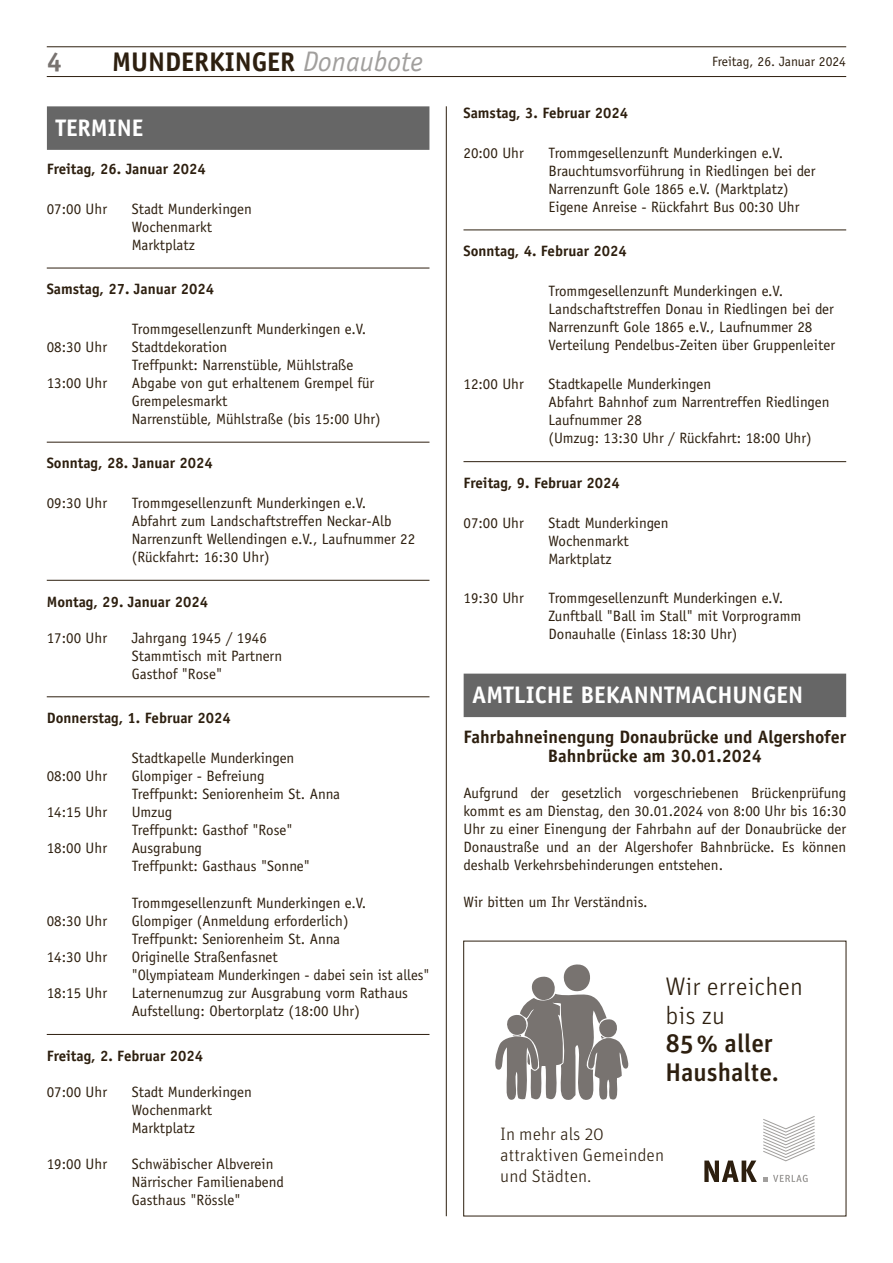
<style>
.page{position:relative;width:893px;height:1263px;background:#fff}
.page>*{position:absolute;margin:0;border:0;box-sizing:border-box;transform-origin:0 0}
.t1{font:700 27px "Officina Sans";color:#2d1f0f}
.t2{font:700 27px "Officina Sans";color:#787370}
.t3{font:500 25.35px/28.3px "Unit Pro";color:#2d1f0f}
.t4{font:300 25.35px/28.3px "Unit Pro";color:#2d1f0f}
.t5{font:700 24px "Officina Sans";color:#fff}
.t6{font:700 18px/19.5px "Officina Sans";color:#2d1f0f;text-align:center}
.t7{font:300 18px/20.9px "Unit Pro";color:#2d1f0f}
.t8{font:15px/18px "Officina Sans";color:#2d1f0f}
.t9{font:700 15px "Officina Sans";color:#2d1f0f}
.t10{font:13.5px "Officina Sans";color:#2d1f0f}
.s1{font-weight:400;font-style:italic;font-size:28.35px;color:#a19f9d}
</style>
<div class="page">
<hr style="left:47px;top:76px;width:799px;height:1px;background:#2d1f0f">
<hr style="left:47px;top:47px;width:799px;height:1px;background:#2d1f0f">
<hr style="left:446px;top:106px;width:1px;height:1110px;background:#2d1f0f">
<hr style="left:463px;top:230px;width:383px;height:1px;background:#2d1f0f">
<hr style="left:463px;top:461px;width:383px;height:1px;background:#2d1f0f">
<div style="left:464px;top:674px;width:382px;height:43px;background:#666"></div>
<hr style="left:47px;top:268px;width:382px;height:1px;background:#2d1f0f">
<hr style="left:47px;top:442px;width:382px;height:1px;background:#2d1f0f">
<hr style="left:47px;top:580px;width:382px;height:1px;background:#2d1f0f">
<hr style="left:47px;top:696px;width:382px;height:1px;background:#2d1f0f">
<hr style="left:47px;top:1034px;width:382px;height:1px;background:#2d1f0f">
<div style="left:47px;top:106px;width:382px;height:44px;background:#666"></div>
<svg style="left:704px;top:1116px;width:111px;height:66px"></svg>
<svg style="left:495px;top:964px;width:134px;height:136px"></svg>
<h1 class="t2" style="left:47px;top:45px;width:17px">4</h1>
<h1 class="t1" style="left:112px;top:45px;width:312px">MUNDERKINGER <span class="s1">Donaubote</span></h1>
<p class="t10" style="left:712px;top:53px;width:135px">Freitag, 26. Januar 2024</p>
<p class="t9" style="left:463px;top:104px;width:166px">Samstag, 3. Februar 2024</p>
<p class="t8" style="left:463px;top:144px;width:62px">20:00 Uhr</p>
<p class="t8" style="left:548px;top:144px;width:269px">Trommgesellenzunft Munderkingen e.V.<br>Brauchtumsvorführung in Riedlingen bei der Narrenzunft Gole 1865 e.V. (Marktplatz)<br>Eigene Anreise - Rückfahrt Bus 00:30 Uhr</p>
<p class="t9" style="left:463px;top:242px;width:165px">Sonntag, 4. Februar 2024</p>
<p class="t8" style="left:548px;top:282px;width:288px">Trommgesellenzunft Munderkingen e.V.<br>Landschaftstreffen Donau in Riedlingen bei der Narrenzunft Gole 1865 e.V., Laufnummer 28<br>Verteilung Pendelbus-Zeiten über Gruppenleiter</p>
<p class="t8" style="left:463px;top:375px;width:62px">12:00 Uhr</p>
<p class="t8" style="left:548px;top:375px;width:282px">Stadtkapelle Munderkingen<br>Abfahrt Bahnhof zum Narrentreffen Riedlingen<br>Laufnummer 28<br>(Umzug: 13:30 Uhr / Rückfahrt: 18:00 Uhr)</p>
<p class="t9" style="left:463px;top:473px;width:158px">Freitag, 9. Februar 2024</p>
<p class="t8" style="left:463px;top:513px;width:62px">07:00 Uhr</p>
<p class="t8" style="left:548px;top:513px;width:122px">Stadt Munderkingen<br>Wochenmarkt<br>Marktplatz</p>
<p class="t8" style="left:463px;top:589px;width:62px">19:30 Uhr</p>
<p class="t8" style="left:548px;top:589px;width:254px">Trommgesellenzunft Munderkingen e.V.<br>Zunftball "Ball im Stall" mit Vorprogramm<br>Donauhalle (Einlass 18:30 Uhr)</p>
<h3 class="t5" style="left:55px;top:112px;width:89px">Termine</h3>
<p class="t9" style="left:47px;top:160px;width:161px">Freitag, 26. Januar 2024</p>
<p class="t8" style="left:47px;top:200px;width:62px">07:00 Uhr</p>
<p class="t8" style="left:132px;top:200px;width:122px">Stadt Munderkingen<br>Wochenmarkt<br>Marktplatz</p>
<p class="t9" style="left:47px;top:280px;width:169px">Samstag, 27. Januar 2024</p>
<p class="t8" style="left:132px;top:320px;width:236px">Trommgesellenzunft Munderkingen e.V.</p>
<p class="t8" style="left:47px;top:338px;width:62px">08:30 Uhr</p>
<p class="t8" style="left:132px;top:338px;width:223px">Stadtdekoration<br>Treffpunkt: Narrenstüble, Mühlstraße</p>
<p class="t8" style="left:47px;top:374px;width:62px">13:00 Uhr</p>
<p class="t8" style="left:132px;top:374px;width:250px">Abgabe von gut erhaltenem Grempel für<br>Grempelesmarkt<br>Narrenstüble, Mühlstraße (bis 15:00 Uhr)</p>
<p class="t9" style="left:47px;top:454px;width:168px">Sonntag, 28. Januar 2024</p>
<p class="t8" style="left:47px;top:494px;width:62px">09:30 Uhr</p>
<p class="t8" style="left:132px;top:494px;width:285px">Trommgesellenzunft Munderkingen e.V.<br>Abfahrt zum Landschaftstreffen Neckar-Alb Narrenzunft Wellendingen e.V., Laufnummer 22 (Rückfahrt: 16:30 Uhr)</p>
<p class="t9" style="left:47px;top:592px;width:163px">Montag, 29. Januar 2024</p>
<p class="t8" style="left:47px;top:628px;width:62px">17:00 Uhr</p>
<p class="t8" style="left:132px;top:628px;width:152px">Jahrgang 1945 / 1946<br>Stammtisch mit Partnern<br>Gasthof "Rose"</p>
<p class="t9" style="left:47px;top:709px;width:185px">Donnerstag, 1. Februar 2024</p>
<p class="t8" style="left:132px;top:749px;width:164px">Stadtkapelle Munderkingen</p>
<p class="t8" style="left:47px;top:767px;width:62px">08:00 Uhr</p>
<p class="t8" style="left:132px;top:767px;width:210px">Glompiger - Befreiung<br>Treffpunkt: Seniorenheim St. Anna</p>
<p class="t8" style="left:47px;top:803px;width:62px">14:15 Uhr</p>
<p class="t8" style="left:132px;top:803px;width:162px">Umzug<br>Treffpunkt: Gasthof "Rose"</p>
<p class="t8" style="left:47px;top:839px;width:62px">18:00 Uhr</p>
<p class="t8" style="left:132px;top:839px;width:180px">Ausgrabung<br>Treffpunkt: Gasthaus "Sonne"</p>
<p class="t8" style="left:132px;top:894px;width:236px">Trommgesellenzunft Munderkingen e.V.</p>
<p class="t8" style="left:47px;top:912px;width:62px">08:30 Uhr</p>
<p class="t8" style="left:132px;top:912px;width:218px">Glompiger (Anmeldung erforderlich)<br>Treffpunkt: Seniorenheim St. Anna</p>
<p class="t8" style="left:47px;top:948px;width:62px">14:30 Uhr</p>
<p class="t8" style="left:132px;top:948px;width:299px">Originelle Straßenfasnet<br>"Olympiateam Munderkingen - dabei sein ist alles"</p>
<p class="t8" style="left:47px;top:984px;width:62px">18:15 Uhr</p>
<p class="t8" style="left:132px;top:984px;width:278px">Laternenumzug zur Ausgrabung vorm Rathaus<br>Aufstellung: Obertorplatz (18:00 Uhr)</p>
<p class="t9" style="left:47px;top:1046px;width:158px">Freitag, 2. Februar 2024</p>
<p class="t8" style="left:47px;top:1083px;width:62px">07:00 Uhr</p>
<p class="t8" style="left:132px;top:1083px;width:122px">Stadt Munderkingen<br>Wochenmarkt<br>Marktplatz</p>
<p class="t8" style="left:47px;top:1155px;width:62px">19:00 Uhr</p>
<p class="t8" style="left:132px;top:1155px;width:154px">Schwäbischer Albverein<br>Närrischer Familienabend<br>Gasthaus "Rössle"</p>
<h3 class="t5" style="left:472px;top:680px;width:333px">Amtliche bekAnntmAchungen</h3>
<p class="t6" style="left:463px;top:727px;width:384px">Fahrbahneinengung Donaubrücke und Algershofer<br>Bahnbrücke am 30.01.2024</p>
<p class="t8" style="left:463px;top:784px;width:384px;text-align:justify">Aufgrund der gesetzlich vorgeschriebenen Brückenprüfung kommt es am Dienstag, den 30.01.2024 von 8:00 Uhr bis 16:30<br>Uhr zu einer Einengung der Fahrbahn auf der Donaubrücke der Donaustraße und an der Algershofer Bahnbrücke. Es können deshalb Verkehrsbehinderungen entstehen.</p>
<p class="t8" style="left:463px;top:892px;width:186px">Wir bitten um Ihr Verständnis.</p>
<h2 class="t4" style="left:665px;top:972px;width:139px">Wir erreichen bis zu</h2>
<h2 class="t3" style="left:665px;top:1028px;width:115px">85% aller<br>Haushalte.</h2>
<p class="t7" style="left:500px;top:1123px;width:165px">In mehr als 20 attraktiven Gemeinden und Städten.</p>
</div>
